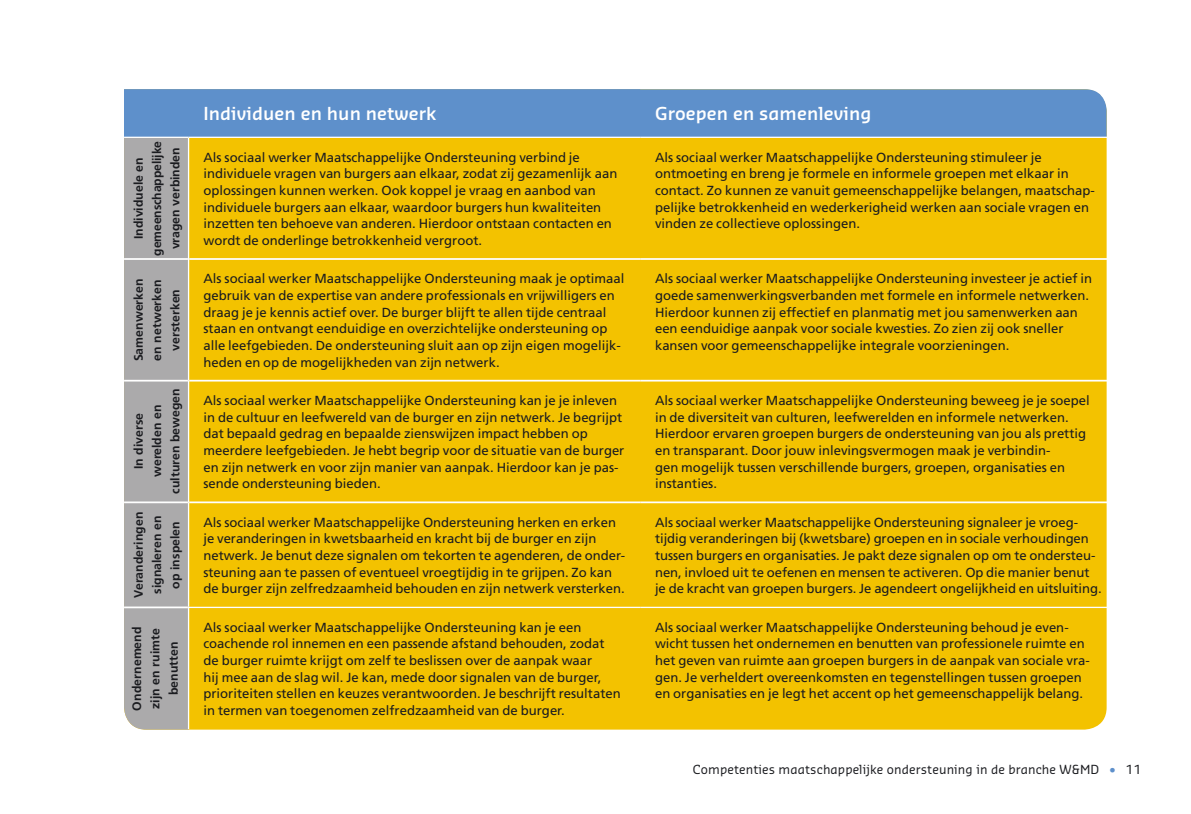
<style>
.page{position:relative;width:1191px;height:814px;background:#fff}
.page>*{position:absolute;margin:0;border:0;box-sizing:border-box;transform-origin:0 0}
.tabel_brood{font:600 17.5px "Sansa";letter-spacing:.005em;color:#fff}
.tabel_7_5_pt{font:13.12px/16.6px "Frutiger";color:#1b1c20}
.tabel_brood-2{font:700 12.25px/18.4px "Frutiger";letter-spacing:.005em;color:#1b1c20;text-align:center}
.t1{font:12.25px "Sansa";letter-spacing:.01em;color:#1b1c20}
.s1{color:#5e90cb}
</style>
<div class="page">
<div style="left:640px;top:138px;width:466px;height:591px;background:#f3c200"></div>
<div style="left:640px;top:89px;width:466px;height:48px;background:#5e90cb"></div>
<svg style="left:124px;top:89px;width:516px;height:640px;background:#dfbb23"></svg>
<hr style="left:124px;top:258px;width:64px;height:2px;background:#fff">
<hr style="left:189px;top:258px;width:451px;height:2px;background:#fff">
<hr style="left:640px;top:258px;width:470px;height:2px;background:#fff">
<hr style="left:124px;top:380px;width:64px;height:1px;background:#fff">
<hr style="left:189px;top:380px;width:451px;height:1px;background:#fff">
<hr style="left:640px;top:380px;width:470px;height:1px;background:#fff">
<hr style="left:124px;top:501px;width:64px;height:2px;background:#fff">
<hr style="left:189px;top:501px;width:451px;height:2px;background:#fff">
<hr style="left:640px;top:501px;width:470px;height:2px;background:#fff">
<hr style="left:124px;top:606px;width:64px;height:2px;background:#fff">
<hr style="left:124px;top:137px;width:65px;height:1px;background:#fff">
<hr style="left:189px;top:137px;width:451px;height:1px;background:#fff">
<hr style="left:188px;top:606px;width:452px;height:2px;background:#fff">
<hr style="left:640px;top:606px;width:470px;height:2px;background:#fff">
<hr style="left:188px;top:138px;width:1px;height:121px;background:#fff">
<hr style="left:188px;top:259px;width:1px;height:121px;background:#fff">
<hr style="left:188px;top:380px;width:1px;height:122px;background:#fff">
<hr style="left:188px;top:502px;width:1px;height:104px;background:#fff">
<hr style="left:188px;top:608px;width:1px;height:121px;background:#fff">
<p class="tabel_brood-2" style="left:129px;top:256px;width:116px;rotate:-90deg">Individuele en gemeenschappelijke vragen verbinden</p>
<p class="tabel_brood-2" style="left:129px;top:361px;width:84px;rotate:-90deg">Samenwerken en netwerken versterken</p>
<p class="tabel_brood-2" style="left:129px;top:494px;width:107px;rotate:-90deg">In diverse werelden en culturen bewegen</p>
<p class="tabel_brood-2" style="left:129px;top:598px;width:87px;rotate:-90deg">Veranderingen signaleren en op inspelen</p>
<p class="tabel_brood-2" style="left:127px;top:710px;width:85px;rotate:-90deg">Ondernemend zijn en ruimte benutten</p>
<p class="tabel_brood" style="left:203px;top:102px;width:234px">Individuen en hun netwerk</p>
<p class="tabel_brood" style="left:655px;top:102px;width:218px">Groepen en samenleving</p>
<p class="tabel_7_5_pt" style="left:203px;top:149px;width:415px">Als sociaal werker Maatschappelijke Ondersteuning verbind je individuele vragen van burgers aan elkaar, zodat zij gezamenlijk aan oplossingen kunnen werken. Ook koppel je vraag en aanbod van individuele burgers aan elkaar, waardoor burgers hun kwaliteiten inzetten ten behoeve van anderen. Hierdoor ontstaan contacten en wordt de onderlinge betrokkenheid vergroot.</p>
<p class="tabel_7_5_pt" style="left:655px;top:149px;width:441px">Als sociaal werker Maatschappelijke Ondersteuning stimuleer je ontmoeting en breng je formele en informele groepen met elkaar in contact. Zo kunnen ze vanuit gemeenschappelijke belangen, maatschap&shy;pelijke betrokkenheid en wederkerigheid werken aan sociale vragen en vinden ze collectieve oplossingen.</p>
<p class="tabel_7_5_pt" style="left:203px;top:270px;width:422px">Als sociaal werker Maatschappelijke Ondersteuning maak je optimaal gebruik van de expertise van andere professionals en vrijwilligers en draag je je kennis actief over. De burger blijft te allen tijde centraal staan en ontvangt eenduidige en overzichtelijke ondersteuning op alle leefgebieden. De ondersteuning sluit aan op zijn eigen mogelijk&shy;heden en op de mogelijkheden van zijn netwerk.</p>
<p class="tabel_7_5_pt" style="left:655px;top:270px;width:438px">Als sociaal werker Maatschappelijke Ondersteuning investeer je actief in goede samenwerkingsverbanden met formele en informele netwerken.<br>Hierdoor kunnen zij effectief en planmatig met jou samenwerken aan een eenduidige aanpak voor sociale kwesties. Zo zien zij ook sneller kansen voor gemeenschappelijke integrale voorzieningen.</p>
<p class="tabel_7_5_pt" style="left:203px;top:392px;width:422px">Als sociaal werker Maatschappelijke Ondersteuning kan je je inleven in de cultuur en leefwereld van de burger en zijn netwerk. Je begrijpt dat bepaald gedrag en bepaalde zienswijzen impact hebben op meerdere leefgebieden. Je hebt begrip voor de situatie van de burger en zijn netwerk en voor zijn manier van aanpak. Hierdoor kan je pas&shy;sende ondersteuning bieden.</p>
<p class="tabel_7_5_pt" style="left:655px;top:392px;width:436px">Als sociaal werker Maatschappelijke Ondersteuning beweeg je je soepel in de diversiteit van culturen, leefwerelden en informele netwerken.<br>Hierdoor ervaren groepen burgers de ondersteuning van jou als prettig en transparant. Door jouw inlevingsvermogen maak je verbindin-<br>gen mogelijk tussen verschillende burgers, groepen, organisaties en instanties.</p>
<p class="tabel_7_5_pt" style="left:203px;top:513px;width:423px">Als sociaal werker Maatschappelijke Ondersteuning herken en erken je veranderingen in kwetsbaarheid en kracht bij de burger en zijn netwerk. Je benut deze signalen om tekorten te agenderen, de onder&shy;steuning aan te passen of eventueel vroegtijdig in te grijpen. Zo kan de burger zijn zelfredzaamheid behouden en zijn netwerk versterken.</p>
<p class="tabel_7_5_pt" style="left:655px;top:513px;width:424px">Als sociaal werker Maatschappelijke Ondersteuning signaleer je vroeg-</p>
<p class="tabel_7_5_pt" style="left:655px;top:530px;width:448px">tijdig veranderingen bij (kwetsbare) groepen en in sociale verhoudingen tussen burgers en organisaties. Je pakt deze signalen op om te ondersteu&shy;nen, invloed uit te oefenen en mensen te activeren. Op die manier benut je de kracht van groepen burgers. Je agendeert ongelijkheid en uitsluiting.</p>
<p class="tabel_7_5_pt" style="left:203px;top:618px;width:419px">Als sociaal werker Maatschappelijke Ondersteuning kan je een coachende rol innemen en een passende afstand behouden, zodat de burger ruimte krijgt om zelf te beslissen over de aanpak waar<br>hij mee aan de slag wil. Je kan, mede door signalen van de burger, prioriteiten stellen en keuzes verantwoorden. Je beschrijft resultaten in termen van toegenomen zelfredzaamheid van de burger.</p>
<p class="tabel_7_5_pt" style="left:655px;top:618px;width:436px">Als sociaal werker Maatschappelijke Ondersteuning behoud je even&shy;wicht tussen het ondernemen en benutten van professionele ruimte en het geven van ruimte aan groepen burgers in de aanpak van sociale vra&shy;gen. Je verheldert overeenkomsten en tegenstellingen tussen groepen en organisaties en je legt het accent op het gemeenschappelijk belang.</p>
<p class="t1" style="left:693px;top:762px;width:450px">Competenties maatschappelijke ondersteuning in de branche W&amp;MD <span class="s1">•</span> 11</p>
</div>
